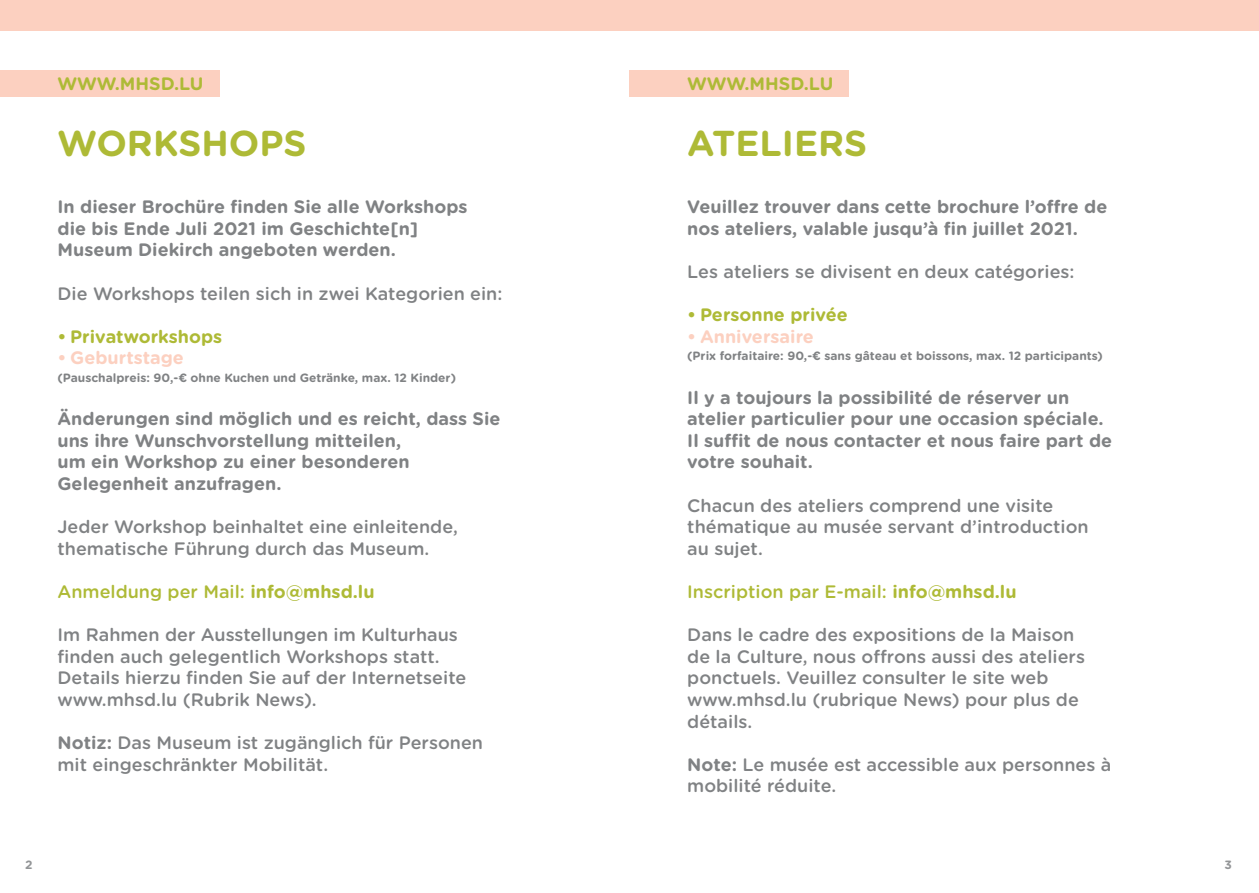
<style>
.page{position:relative;width:1259px;height:893px;background:#fff}
.page>*{position:absolute;margin:0;border:0;box-sizing:border-box;transform-origin:0 0}
.t1{font:700 36px "Gotham Rounded";color:#aeba36}
.t2{font:500 18px/21.6px "Gotham Rounded";color:#808284}
.t3{font:700 18px/21.6px "Gotham Rounded";color:#808284}
.t4{font:500 18px "Gotham Rounded";color:#aeba36}
.t5{font:700 18px "Gotham Rounded";color:#aeba36}
.t6{font:700 18px "Gotham Rounded";color:#fcd0c0}
.t7{font:700 12px "Gotham Rounded";color:#808284}
.t8{font:700 12px "Gotham Rounded";color:#939597}
.s1{font-weight:700}
</style>
<div class="page">
<div style="left:0;top:0;width:1259px;height:30px;background:#fcd0c0"></div>
<div style="left:0;top:71px;width:219px;height:26px;background:#fcd0c0"></div>
<div style="left:630px;top:71px;width:219px;height:26px;background:#fcd0c0"></div>
<p class="t5" style="left:58px;top:74px;width:147px">WWW.MHSD.LU</p>
<p class="t5" style="left:687px;top:74px;width:147px">WWW.MHSD.LU</p>
<h1 class="t1" style="left:58px;top:122px;width:250px">WORKSHOPS</h1>
<p class="t3" style="left:58px;top:196px;width:411px">In dieser Brochüre finden Sie alle Workshops die bis Ende Juli 2021 im Geschichte[n]<br>Museum Diekirch angeboten werden.</p>
<p class="t2" style="left:58px;top:282px;width:446px">Die Workshops teilen sich in zwei Kategorien ein:</p>
<p class="t5" style="left:58px;top:326px;width:166px">• Privatworkshops</p>
<p class="t6" style="left:58px;top:348px;width:128px">• Geburtstage</p>
<p class="t7" style="left:58px;top:371px;width:400px">(Pauschalpreis: 90,-€ ohne Kuchen und Getränke, max. 12 Kinder)</p>
<p class="t3" style="left:58px;top:408px;width:444px">Änderungen sind möglich und es reicht, dass Sie uns ihre Wunschvorstellung mitteilen,<br>um ein Workshop zu einer besonderen Gelegenheit anzufragen.</p>
<p class="t2" style="left:58px;top:516px;width:402px">Jeder Workshop beinhaltet eine einleitende, thematische Führung durch das Museum.</p>
<p class="t4" style="left:58px;top:581px;width:318px">Anmeldung per Mail: <span class="s1">info@mhsd.lu</span></p>
<p class="t2" style="left:58px;top:624px;width:410px">Im Rahmen der Ausstellungen im Kulturhaus finden auch gelegentlich Workshops statt.<br>Details hierzu finden Sie auf der Internetseite www.mhsd.lu (Rubrik News).</p>
<p class="t2" style="left:58px;top:732px;width:427px"><span class="s1">Notiz:</span> Das Museum ist zugänglich für Personen mit eingeschränkter Mobilität.</p>
<h1 class="t1" style="left:687px;top:122px;width:181px">ATELIERS</h1>
<p class="t3" style="left:687px;top:196px;width:422px">Veuillez trouver dans cette brochure l’offre de nos ateliers, valable jusqu’à fin juillet 2021.</p>
<p class="t2" style="left:687px;top:261px;width:389px">Les ateliers se divisent en deux catégories:</p>
<p class="t5" style="left:687px;top:304px;width:162px">• Personne privée</p>
<p class="t6" style="left:687px;top:326px;width:128px">• Anniversaire</p>
<p class="t7" style="left:687px;top:349px;width:417px">(Prix forfaitaire: 90,-€ sans gâteau et boissons, max. 12 participants)</p>
<p class="t3" style="left:687px;top:386px;width:426px">Il y a toujours la possibilité de réserver un atelier particulier pour une occasion spéciale.<br>Il suffit de nous contacter et nous faire part de votre souhait.</p>
<p class="t2" style="left:687px;top:494px;width:403px">Chacun des ateliers comprend une visite thématique au musée servant d’introduction au sujet.</p>
<p class="t4" style="left:687px;top:581px;width:331px">Inscription par E-mail: <span class="s1">info@mhsd.lu</span></p>
<p class="t2" style="left:687px;top:624px;width:399px">Dans le cadre des expositions de la Maison de la Culture, nous offrons aussi des ateliers ponctuels. Veuillez consulter le site web www.mhsd.lu (rubrique News) pour plus de détails.</p>
<p class="t2" style="left:687px;top:753px;width:426px"><span class="s1">Note:</span> Le musée est accessible aux personnes à mobilité réduite.</p>
<p class="t8" style="left:25px;top:857px;width:9px">2</p>
<p class="t8" style="left:1224px;top:857px;width:9px">3</p>
</div>
